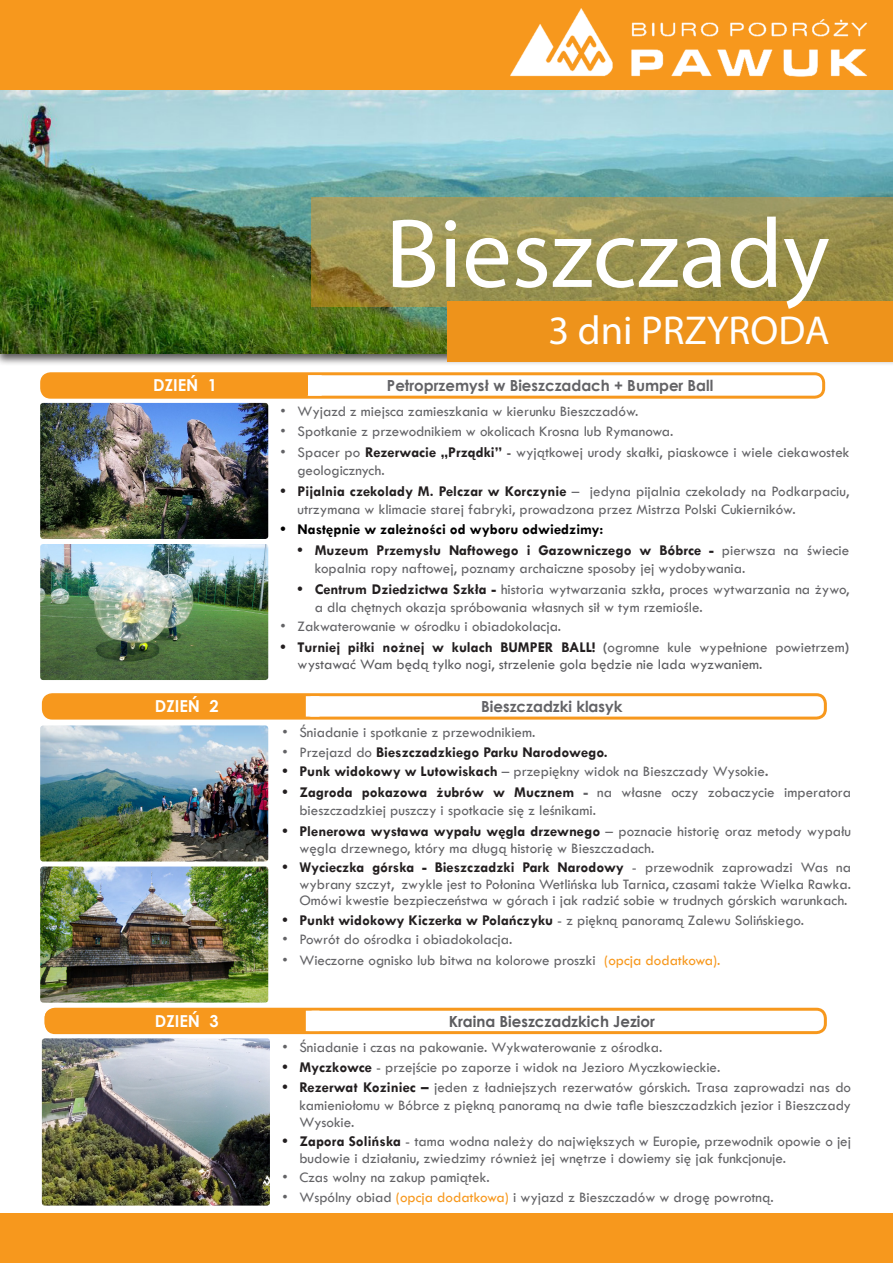
<style>
.page{position:relative;width:893px;height:1263px;background:#fff}
.page>*{position:absolute;margin:0;border:0;box-sizing:border-box;transform-origin:0 0}
.t1{font:99px "Myriad Pro";color:#fff}
.t2{font:40.5px "Myriad Pro";color:#fff}
.t3{font:700 16.5px "Century Gothic";color:#fff}
.t4{font:700 15.3px "Century Gothic";color:#636366}
.t5{font:700 15.3px "Century Gothic";color:#5c5c5f}
.t6{font:15px/18px "Tw Cen";color:#636366}
.t7{font:15px/16.5px "Tw Cen";color:#5c5c5f}
.t8{font:700 15px "Tw Cen";color:#231f20}
.t9{font:700 15px "Tw Cen";color:#000}
.s1{font-weight:700;color:#231f20}
.s2{color:#231f20}
.s3{font-weight:700;color:#636366}
.s4{color:#636366}
.s5{font-weight:400;color:#636366}
.s6{font-weight:700}
.s7{color:#f7981d}
</style>
<div class="page">
<div style="left:0;top:86px;width:893px;height:281px;background:#231f20;opacity:.75"></div>
<img style="left:0;top:90px;width:893px;height:264px">
<svg style="left:311px;top:198px;width:582px;height:109px"></svg>
<div style="left:447px;top:301px;width:446px;height:60px;background:#ee931b"></div>
<div style="left:0;top:0;width:893px;height:89px;background:#f7981d"></div>
<img style="left:510px;top:8px;width:357px;height:69px">
<img style="left:40px;top:403px;width:228px;height:136px">
<img style="left:40px;top:725px;width:228px;height:136px">
<img style="left:40px;top:544px;width:228px;height:136px">
<img style="left:40px;top:866px;width:228px;height:136px">
<img style="left:42px;top:1038px;width:228px;height:167px">
<div style="left:40px;top:372px;width:785px;height:27px;border:3px solid #f7981d;border-radius:9px"></div>
<div style="left:42px;top:693px;width:785px;height:27px;border:3px solid #f7981d;border-radius:9px"></div>
<div style="left:41px;top:374px;width:271px;height:23px;background:#f7981d;border-radius:9px"></div>
<div style="left:44px;top:695px;width:270px;height:23px;background:#f7981d;border-radius:9px"></div>
<div style="left:45px;top:1009px;width:270px;height:23px;background:#f7981d;border-radius:9px"></div>
<div style="left:45px;top:1008px;width:782px;height:26px;border:3px solid #f7981d;border-radius:9px"></div>
<div style="left:308px;top:375px;width:14px;height:21px;background:#fff;border:2px solid #fff"></div>
<div style="left:306px;top:696px;width:13px;height:20px;background:#fff"></div>
<div style="left:306px;top:1011px;width:13px;height:20px;background:#fff"></div>
<div style="left:0;top:1213px;width:893px;height:50px;background:#f7981d"></div>
<p class="t1" style="left:385px;top:193px;width:446px">Bieszczady</p>
<p class="t2" style="left:548px;top:305px;width:283px">3 dni PRZYRODA</p>
<p class="t3" style="left:153px;top:373px;width:65px">DZIEŃ 1</p>
<p class="t4" style="left:387px;top:374px;width:328px">Petroprzemysł w Bieszczadach + Bumper Ball</p>
<p class="t6" style="left:281px;top:403px;width:359px">• Wyjazd z miejsca zamieszkania w kierunku Bieszczadów.</p>
<p class="t6" style="left:281px;top:422px;width:394px">• Spotkanie z przewodnikiem w okolicach Krosna lub Rymanowa.</p>
<p class="t6" style="left:298px;top:443px;width:553px;text-indent:-17px">• Spacer po <span class="s1">Rezerwacie „Prządki”</span> <span class="s2">-</span> wyjątkowej urody skałki, piaskowce i wiele ciekawostek geologicznych.</p>
<p class="t6" style="left:298px;top:482px;width:553px;text-indent:-17px"><span class="s1">• Pijalnia czekolady M. Pelczar w Korczynie</span> – jedyna pijalnia czekolady na Podkarpaciu, utrzymana w klimacie starej fabryki, prowadzona przez Mistrza Polski Cukierników.</p>
<p class="t9" style="left:281px;top:520px;width:324px">• Następnie w zależności od wyboru odwiedzimy:</p>
<p class="t6" style="left:315px;top:541px;width:536px;text-indent:-17px"><span class="s1">• Muzeum Przemysłu Naftowego i Gazowniczego w Bóbrce -</span> pierwsza na świecie kopalnia ropy naftowej, poznamy archaiczne sposoby jej wydobywania.</p>
<p class="t6" style="left:315px;top:580px;width:536px;text-indent:-17px"><span class="s1">• Centrum Dziedzictwa Szkła -</span> historia wytwarzania szkła, proces wytwarzania na żywo, a dla chętnych okazja spróbowania własnych sił w tym rzemiośle.</p>
<p class="t6" style="left:281px;top:617px;width:282px">• Zakwaterowanie w ośrodku i obiadokolacja.</p>
<p class="t7" style="left:298px;top:639px;width:553px;text-indent:-17px"><span class="s1">• Turniej piłki nożnej w kulach BUMPER BALL!</span> <span class="s3">(</span><span class="s4">ogromne kule wypełnione powietrzem</span><span class="s3">) </span>wystawać Wam będą tylko nogi, strzelenie gola będzie nie lada wyzwaniem.</p>
<p class="t3" style="left:155px;top:694px;width:65px">DZIEŃ 2</p>
<p class="t4" style="left:481px;top:695px;width:143px">Bieszczadzki klasyk</p>
<p class="t6" style="left:282px;top:724px;width:255px">• Śniadanie i spotkanie z przewodnikiem.</p>
<p class="t8" style="left:282px;top:743px;width:327px"><span class="s5">• Przejazd do</span> Bieszczadzkiego Parku Narodowego.</p>
<p class="t6" style="left:282px;top:763px;width:488px"><span class="s1">• Punk widokowy w Lutowiskach</span> – przepiękny widok na Bieszczady Wysokie<span class="s6">.</span></p>
<p class="t6" style="left:299px;top:784px;width:553px;text-indent:-17px"><span class="s1">• Zagroda pokazowa żubrów w Mucznem</span> <span class="s6">-</span> na własne oczy zobaczycie imperatora bieszczadzkiej puszczy i spotkacie się z leśnikami.</p>
<p class="t6" style="left:299px;top:823px;width:553px;line-height:16.5px;text-indent:-17px"><span class="s1">• Plenerowa wystawa wypału węgla drzewnego</span> – poznacie historię oraz metody wypału węgla drzewnego, który ma długą historię w Bieszczadach.</p>
<p class="t6" style="left:299px;top:859px;width:553px;line-height:16.5px;text-align:justify;text-indent:-17px"><span class="s1">• Wycieczka górska - Bieszczadzki Park Narodowy</span> - przewodnik zaprowadzi Was na wybrany szczyt, zwykle jest to Połonina Wetlińska lub Tarnica, czasami także Wielka Rawka.<br>Omówi kwestie bezpieczeństwa w górach i jak radzić sobie w trudnych górskich warunkach.</p>
<p class="t6" style="left:282px;top:911px;width:523px"><span class="s1">• Punkt widokowy Kiczerka w Polańczyku</span> - z piękną panoramą Zalewu Solińskiego.</p>
<p class="t6" style="left:282px;top:931px;width:232px">• Powrót do ośrodka i obiadokolacja.</p>
<p class="t6" style="left:282px;top:952px;width:440px">• Wieczorne ognisko lub bitwa na kolorowe proszki <span class="s7">(opcja dodatkowa).</span></p>
<p class="t3" style="left:155px;top:1008px;width:65px">DZIEŃ 3</p>
<p class="t5" style="left:449px;top:1009px;width:208px">Kraina Bieszczadzkich Jezior</p>
<p class="t6" style="left:282px;top:1038px;width:381px">• Śniadanie i czas na pakowanie. Wykwaterowanie z ośrodka.</p>
<p class="t6" style="left:282px;top:1058px;width:439px"><span class="s1">• Myczkowce</span> - przejście po zaporze i widok na Jezioro Myczkowieckie.</p>
<p class="t6" style="left:299px;top:1079px;width:553px;line-height:17.2px;text-align:justify;text-indent:-17px"><span class="s1">• Rezerwat Koziniec –</span> jeden z ładniejszych rezerwatów górskich. Trasa zaprowadzi nas do kamieniołomu w Bóbrce z piękną panoramą na dwie tafle bieszczadzkich jezior i Bieszczady Wysokie.</p>
<p class="t6" style="left:299px;top:1133px;width:553px;line-height:16.5px;text-indent:-17px"><span class="s1">• Zapora Solińska</span> - tama wodna należy do największych w Europie, przewodnik opowie o jej budowie i działaniu, zwiedzimy również jej wnętrze i dowiemy się jak funkcjonuje.</p>
<p class="t6" style="left:282px;top:1169px;width:209px">• Czas wolny na zakup pamiątek.</p>
<p class="t6" style="left:282px;top:1188px;width:493px">• Wspólny obiad <span class="s7">(opcja dodatkowa)</span> i wyjazd z Bieszczadów w drogę powrotną.</p>
</div>
